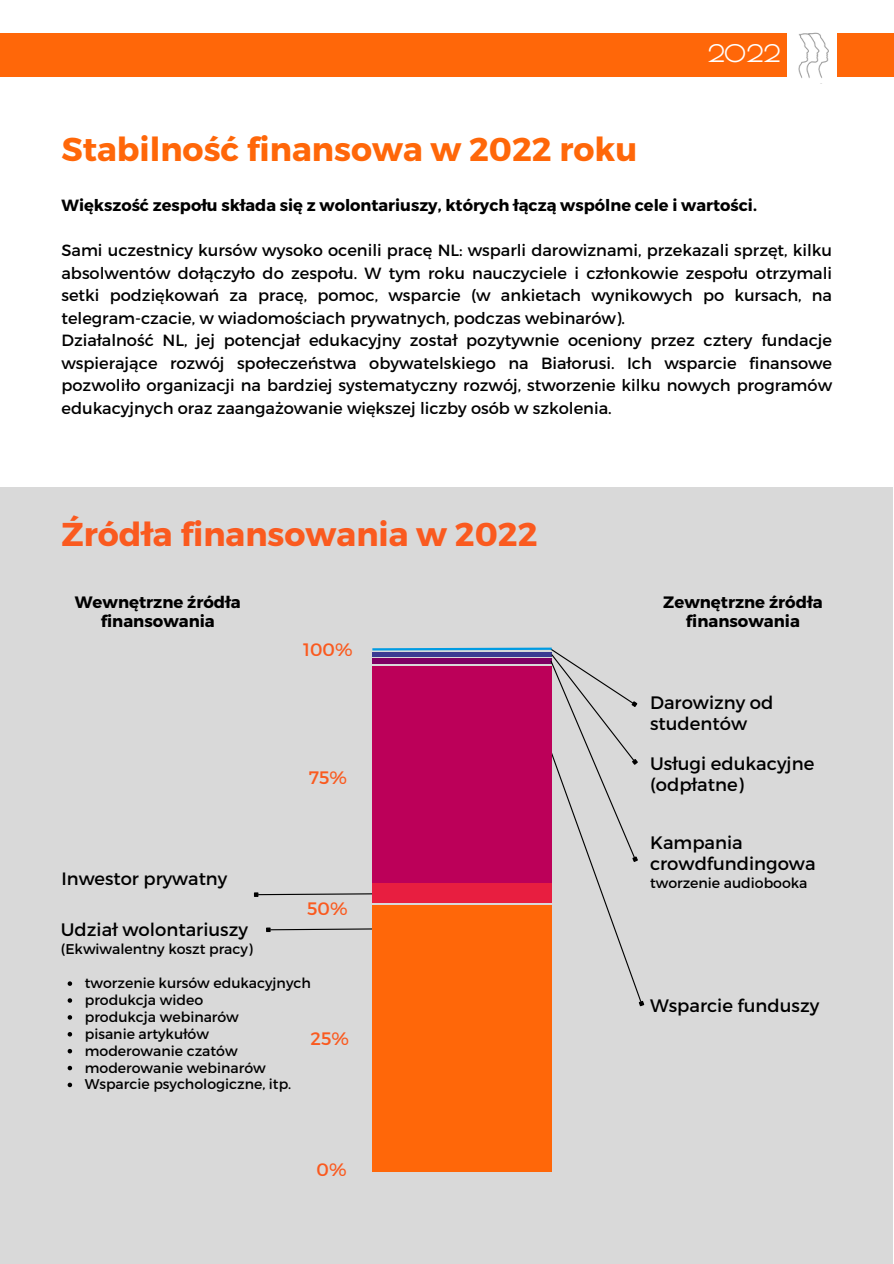
<style>
.page{position:relative;width:894px;height:1264px;background:#fff}
.page>*{position:absolute;margin:0;border:0;box-sizing:border-box;transform-origin:0 0}
.t1{font:700 33px "Montserrat";color:#ff6709}
.t2{font:700 33px "Montserrat";color:#fa5a1f}
.t3{font:700 23.7px "Poiret One";color:#fff}
.t4{font:18px/21.3px "Montserrat";color:#000}
.t5{font:18px "Montserrat";color:#fa5a1f}
.t6{font:17.85px "Montserrat";color:#000}
.t7{font:700 16.5px/19.2px "Montserrat";color:#000;text-align:center}
.t8{font:16.2px/22.5px "Montserrat";color:#000}
.t9{font:700 16.2px "Montserrat";color:#000}
.t10{font:14.1px "Montserrat";color:#000}
</style>
<div class="page">
<div style="left:0;top:33px;width:786px;height:44px;background:#ff6709"></div>
<img style="left:798px;top:32px;width:31px;height:46px">
<div style="left:836px;top:33px;width:57px;height:44px;background:#ff6709"></div>
<div style="left:0;top:486px;width:892px;height:777px;background:#d9d9d9"></div>
<svg style="left:68px;top:981px;width:4px;height:4px"></svg>
<svg style="left:68px;top:998px;width:4px;height:4px"></svg>
<svg style="left:68px;top:1015px;width:4px;height:4px"></svg>
<svg style="left:68px;top:1032px;width:4px;height:4px"></svg>
<svg style="left:68px;top:1048px;width:4px;height:5px"></svg>
<svg style="left:68px;top:1065px;width:4px;height:5px"></svg>
<svg style="left:68px;top:1082px;width:4px;height:5px"></svg>
<div style="left:372px;top:904px;width:179px;height:267px;background:#ff6709"></div>
<svg style="left:254px;top:647px;width:391px;height:360px"></svg>
<h4 class="t3" style="left:707px;top:40px;width:74px">2022</h4>
<p class="t1" style="left:61px;top:127px;width:577px">Stabilność finansowa w 2022 roku</p>
<p class="t9" style="left:61px;top:195px;width:696px">Większość zespołu składa się z wolontariuszy, których łączą wspólne cele i wartości.</p>
<h4 class="t8" style="left:61px;top:238px;width:772px">Sami uczestnicy kursów wysoko ocenili pracę NL: wsparli darowiznami, przekazali sprzęt, kilku absolwentów dołączyło do zespołu. W tym roku nauczyciele i członkowie zespołu otrzymali setki podziękowań za pracę, pomoc, wsparcie (w ankietach wynikowych po kursach, na telegram-czacie, w wiadomościach prywatnych, podczas webinarów).<br>Działalność NL, jej potencjał edukacyjny został pozytywnie oceniony przez cztery fundacje wspierające rozwój społeczeństwa obywatelskiego na Białorusi. Ich wsparcie finansowe pozwoliło organizacji na bardziej systematyczny rozwój, stworzenie kilku nowych programów edukacyjnych oraz zaangażowanie większej liczby osób w szkolenia.</h4>
<p class="t2" style="left:61px;top:512px;width:477px">Źródła finansowania w 2022</p>
<h2 class="t7" style="left:75px;top:591px;width:167px">Wewnętrzne źródła finansowania</h2>
<h4 class="t5" style="left:303px;top:638px;width:51px">100%</h4>
<p class="t5" style="left:309px;top:766px;width:40px">75%</p>
<p class="t6" style="left:61px;top:867px;width:167px">Inwestor prywatny</p>
<h1 class="t4" style="left:61px;top:918px;width:188px">Udział wolontariuszy</h1>
<h3 class="t10" style="left:61px;top:940px;width:193px">(Ekwiwalentny koszt pracy)</h3>
<h4 class="t10" style="left:85px;top:973px;width:227px">tworzenie kursów edukacyjnych</h4>
<h1 class="t10" style="left:85px;top:990px;width:120px">produkcja wideo</h1>
<h3 class="t10" style="left:85px;top:1007px;width:155px">produkcja webinarów</h3>
<h3 class="t10" style="left:85px;top:1024px;width:126px">pisanie artykułów</h3>
<h4 class="t10" style="left:85px;top:1041px;width:154px">moderowanie czatów</h4>
<p class="t10" style="left:85px;top:1058px;width:182px">moderowanie webinarów</p>
<p class="t10" style="left:85px;top:1075px;width:208px">Wsparcie psychologiczne, itp.</p>
<p class="t5" style="left:307px;top:896px;width:42px">50%</p>
<p class="t5" style="left:310px;top:1026px;width:40px">25%</p>
<p class="t5" style="left:316px;top:1158px;width:31px">0%</p>
<h4 class="t7" style="left:663px;top:591px;width:161px">Zewnętrzne źródła finansowania</h4>
<h4 class="t4" style="left:650px;top:690px;width:125px">Darowizny od studentów</h4>
<h4 class="t4" style="left:650px;top:752px;width:166px">Usługi edukacyjne (odpłatne)</h4>
<p class="t4" style="left:650px;top:830px;width:167px">Kampania crowdfundingowa</p>
<p class="t10" style="left:650px;top:873px;width:159px">tworzenie audiobooka</p>
<p class="t4" style="left:650px;top:993px;width:171px">Wsparcie funduszy</p>
</div>
